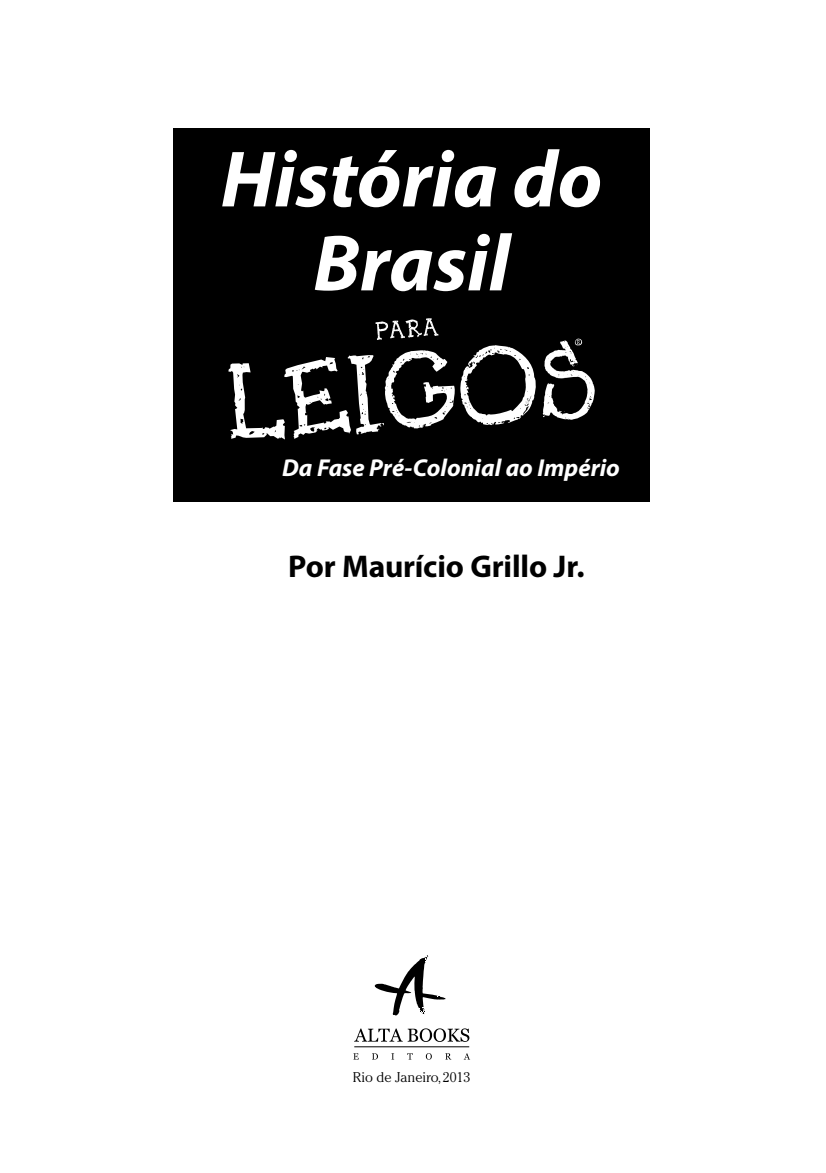
<style>
.page{position:relative;width:826px;height:1173px;background:#fff}
.page>*{position:absolute;margin:0;border:0;box-sizing:border-box;transform-origin:0 0}
.t1{font:italic 700 80.5px/84px "Myriad Pro";color:#fff;text-align:center}
.t2{font:700 31.5px "Myriad Pro";letter-spacing:-.005em;color:#000}
.t3{font:italic 700 24.5px "Myriad Pro";color:#fff}
.t4{font:300 14px "Cheltenham Std";color:#000}
</style>
<div class="page">
<svg style="left:354px;top:1028px;width:115px;height:14px"></svg>
<hr style="left:354px;top:1046px;width:115px;height:1px;background:#000">
<svg style="left:353px;top:1053px;width:6px;height:6px"></svg>
<svg style="left:372px;top:1053px;width:6px;height:6px"></svg>
<svg style="left:391px;top:1053px;width:3px;height:6px"></svg>
<svg style="left:407px;top:1053px;width:6px;height:6px"></svg>
<svg style="left:426px;top:1053px;width:6px;height:6px"></svg>
<svg style="left:445px;top:1053px;width:6px;height:6px"></svg>
<svg style="left:464px;top:1053px;width:6px;height:6px"></svg>
<svg style="left:375px;top:955px;width:70px;height:60px"></svg>
<div style="left:173px;top:129px;width:476px;height:373px;background:#000"></div>
<svg style="left:228px;top:318px;width:308px;height:121px"></svg>
<svg style="left:543px;top:339px;width:51px;height:81px"></svg>
<h1 class="t1" style="left:221px;top:135px;width:383px">História do<br>Brasil</h1>
<p class="t3" style="left:282px;top:452px;width:339px">Da Fase Pré-Colonial ao Império</p>
<p class="t2" style="left:288px;top:546px;width:298px">Por Maurício Grillo Jr.</p>
<p class="t4" style="left:353px;top:1069px;width:119px">Rio de Janeiro, 2013</p>
</div>
